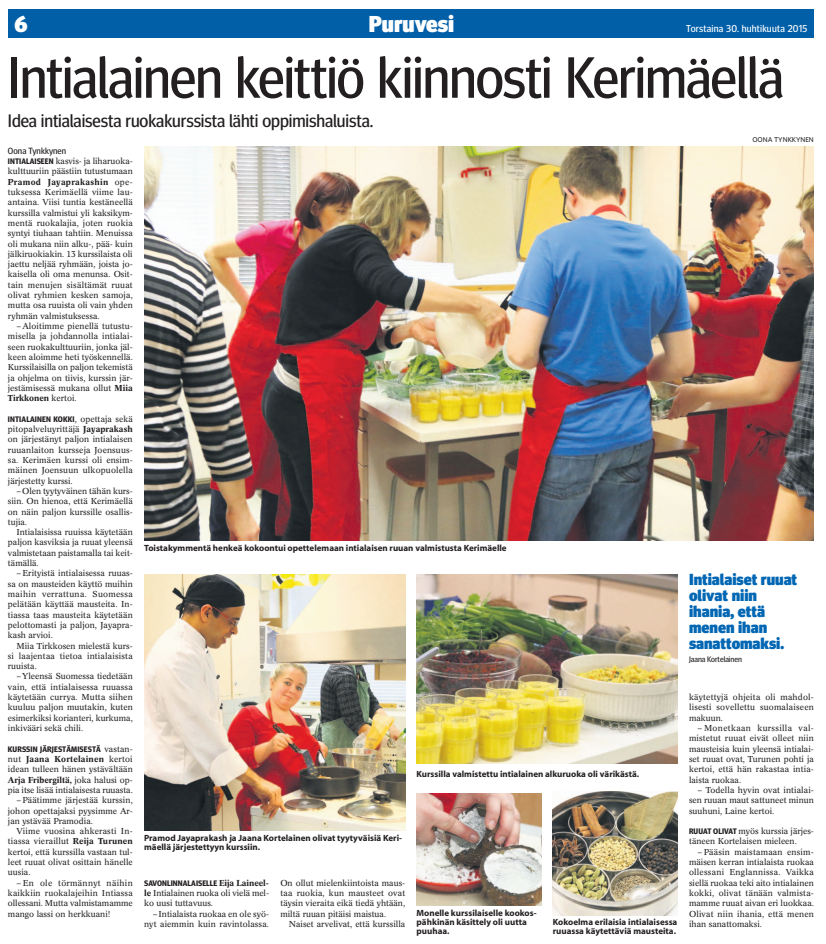
<style>
.page{position:relative;width:826px;height:944px;background:#fff}
.page>*{position:absolute;margin:0;border:0;box-sizing:border-box;transform-origin:0 0}
.t1{font:58px "Meta Headline";letter-spacing:-.02em;color:#231f20}
.t2{font:900 23px "Meta Headline";color:#fff}
.t3{font:18px "Meta Headline";letter-spacing:-.005em;color:#231f20}
.t4{font:900 16px/16px "Meta Headline";color:#0166b3}
.t5{font:10px "Meta Headline";letter-spacing:.025em;color:#fff}
.t6{font:700 9px/9px "Myriad";color:#231f20}
.t7{font:9px "Meta Headline";letter-spacing:.01em;color:#231f20}
.t8{font:8.5px/10.3px "Concorde BE";color:#231f20;text-align:justify}
.t9{font:700 8px "Meta Headline";letter-spacing:.015em;color:#231f20}
.t10{font:8px "Meta Headline";color:#231f20}
.t11{font:500 7px "Whitney";color:#231f20}
.s1{font-family:"Meta Headline";font-weight:700;font-size:8px}
.s2{font-weight:500}
.s3{font-family:"Concorde BE";font-weight:400;font-size:8.5px}
.s4{font-family:"Concorde BE";font-weight:500;font-size:8.5px}
</style>
<div class="page">
<div style="left:8px;top:9px;width:805px;height:29px;background:#015fa8"></div>
<hr style="left:8px;top:943px;width:817px;height:1px;background:#e7e6dd">
<img style="left:144px;top:147px;width:669px;height:393px">
<img style="left:552px;top:791px;width:125px;height:123px">
<img style="left:416px;top:575px;width:261px;height:188px">
<img style="left:416px;top:793px;width:125px;height:112px">
<img style="left:144px;top:575px;width:261px;height:255px">
<h2 class="t2" style="left:14px;top:15px;width:15px">6</h2>
<h2 class="t2" style="left:368px;top:15px;width:87px">Puruvesi</h2>
<p class="t5" style="left:685px;top:24px;width:122px">Torstaina 30. huhtikuuta 2015</p>
<h1 class="t1" style="left:8px;top:56px;width:776px">Intialainen keittiö kiinnosti Kerimäellä</h1>
<h3 class="t3" style="left:8px;top:114px;width:367px">Idea intialaisesta ruokakurssista lähti oppimishaluista.</h3>
<p class="t7" style="left:8px;top:147px;width:60px">Oona Tynkkynen</p>
<p class="t8" style="left:8px;top:157px;width:126px"><span class="s1">INTIALAISEEN</span> kasvis- ja liharuoka&shy;kulttuuriin päästiin tutustumaan <span class="s2">Pramod Jayaprakashin</span> ope&shy;tuksessa Kerimäellä viime lau&shy;antaina. Viisi tuntia kestäneellä kurssilla valmistui yli kaksikym&shy;mentä ruokalajia, joten ruokia syntyi tiuhaan tahtiin. Menuissa oli mukana niin alku-, pää- kuin jälkiruokiakin. 13 kurssilaista oli jaettu neljää ryhmään, joista jo&shy;kaisella oli oma menunsa. Osit&shy;tain menujen sisältämät ruuat olivat ryhmien kesken samoja, mutta osa ruuista oli vain yhden ryhmän valmistuksessa.</p>
<p class="t8" style="left:8px;top:321px;width:126px;text-indent:9px">– Aloitimme pienellä tutustu&shy;misella ja johdannolla intialai&shy;seen ruokakulttuuriin, jonka jäl&shy;keen aloimme heti työskennellä.<br>Kurssilaisilla on paljon tekemistä ja ohjelma on tiivis, kurssin jär&shy;jestämisessä mukana ollut <span class="s2">Miia Tirkkonen</span> kertoi.</p>
<p class="t9" style="left:8px;top:416px;width:126px">INTIALAINEN KOKKI<span class="s3">, opettaja sekä</span></p>
<p class="t8" style="left:8px;top:424px;width:126px">pitopalveluyrittäjä <span class="s2">Jayaprakash </span>on järjestänyt paljon intialaisen ruuanlaiton kursseja Joensuus&shy;sa. Kerimäen kurssi oli ensim&shy;mäinen Joensuun ulkopuolella järjestetty kurssi.</p>
<p class="t8" style="left:8px;top:486px;width:126px;text-indent:9px">– Olen tyytyväinen tähän kurs&shy;siin. On hienoa, että Kerimäellä on näin paljon kurssille osallis&shy;tujia.</p>
<p class="t8" style="left:8px;top:527px;width:126px;text-indent:9px">Intialaisissa ruuissa käytetään paljon kasviksia ja ruuat yleensä valmistetaan paistamalla tai keit&shy;tämällä.</p>
<p class="t8" style="left:8px;top:569px;width:126px;text-indent:9px">– Erityistä intialaisessa ruuas&shy;sa on mausteiden käyttö muihin maihin verrattuna. Suomessa pelätään käyttää mausteita. In&shy;tiassa taas mausteita käytetään pelottomasti ja paljon, Jayapra&shy;kash arvioi.</p>
<p class="t8" style="left:8px;top:641px;width:126px;text-indent:9px">Miia Tirkkosen mielestä kurs&shy;si laajentaa tietoa intialaisista ruuista.</p>
<p class="t8" style="left:8px;top:672px;width:126px;text-indent:9px">– Yleensä Suomessa tiedetään vain, että intialaisessa ruuassa käytetään currya. Mutta siihen kuuluu paljon muutakin, kuten esimerkiksi korianteri, kurkuma, inkivääri sekä chili.</p>
<p class="t9" style="left:8px;top:745px;width:126px">KURSSIN JÄRJESTÄMISESTÄ <span class="s3">vastan-</span></p>
<p class="t8" style="left:8px;top:754px;width:126px">nut <span class="s2">Jaana Kortelainen</span> kertoi idean tulleen hänen ystävältään <span class="s2">Arja Fribergiltä,</span> joka halusi op&shy;pia itse lisää intialaisesta ruuasta.</p>
<p class="t8" style="left:8px;top:795px;width:126px;text-indent:9px">– Päätimme järjestää kurssin, johon opettajaksi pyysimme Ar&shy;jan ystävää Pramodia.</p>
<p class="t8" style="left:8px;top:826px;width:126px;text-indent:9px">Viime vuosina ahkerasti In&shy;tiassa vieraillut <span class="s2">Reija Turunen </span>kertoi, että kurssilla vastaan tul&shy;leet ruuat olivat osittain hänelle uusia.</p>
<p class="t8" style="left:8px;top:878px;width:126px;text-indent:9px">– En ole törmännyt näihin kaikkiin ruokalajeihin Intiassa ollessani. Mutta valmistamamme mango lassi on herkkuani!</p>
<p class="t9" style="left:144px;top:879px;width:126px">SAVONLINNALAISELLE <span class="s4">Eija Laineel-</span></p>
<p class="t6" style="left:144px;top:544px;width:364px">Toistakymmentä henkeä kokoontui opettelemaan intialaisen ruuan valmistusta Kerimäelle</p>
<p class="t6" style="left:416px;top:769px;width:224px">Kurssilla valmistettu intialainen alkuruoka oli värikästä.</p>
<p class="t6" style="left:144px;top:834px;width:259px">Pramod Jayaprakash ja Jaana Kortelainen olivat tyytyväisiä Keri&shy;mäellä järjestettyyn kurssiin.</p>
<p class="t8" style="left:280px;top:878px;width:126px">On ollut mielenkiintoista maus&shy;taa ruokia, kun mausteet ovat täysin vieraita eikä tiedä yhtään, miltä ruuan pitäisi maistua.</p>
<p class="t8" style="left:289px;top:919px;width:118px">Naiset arvelivat, että kurssilla</p>
<p class="t8" style="left:144px;top:888px;width:126px"><span class="s2">le</span> Intialainen ruoka oli vielä mel&shy;ko uusi tuttavuus.</p>
<p class="t8" style="left:144px;top:908px;width:126px;text-align:right">– Intialaista ruokaa en ole syö&shy;nyt aiemmin kuin ravintolassa.</p>
<p class="t6" style="left:416px;top:908px;width:121px">Monelle kurssilaiselle kookos&shy;pähkinän käsittely oli uutta puuhaa.</p>
<p class="t6" style="left:552px;top:917px;width:126px">Kokoelma erilaisia intialaisessa ruuassa käytettäviä mausteita.</p>
<p class="t11" style="left:751px;top:136px;width:63px">OONA TYNKKYNEN</p>
<h3 class="t4" style="left:688px;top:573px;width:110px">Intialaiset ruuat olivat niin ihania, että menen ihan sanattomaksi.</h3>
<p class="t10" style="left:688px;top:655px;width:54px">Jaana Kortelainen</p>
<p class="t8" style="left:688px;top:692px;width:126px">käytettyjä ohjeita oli mahdol&shy;lisesti sovellettu suomalaiseen makuun.</p>
<p class="t8" style="left:688px;top:723px;width:126px;text-indent:9px">– Monetkaan kurssilla val&shy;mistetut ruuat eivät olleet niin mausteisia kuin yleensä intialai&shy;set ruuat ovat, Turunen pohti ja kertoi, että hän rakastaa intia&shy;laista ruokaa.</p>
<p class="t8" style="left:688px;top:785px;width:126px;text-indent:9px">– Todella hyvin ovat intialai&shy;sen ruuan maut sattuneet minun suuhuni, Laine kertoi.</p>
<p class="t8" style="left:688px;top:826px;width:126px"><span class="s1">RUUAT OLIVAT</span> myös kurssia järjes&shy;täneen Kortelaisen mieleen.</p>
<p class="t8" style="left:688px;top:847px;width:126px;text-indent:9px">– Pääsin maistamaan ensim&shy;mäisen kerran intialaista ruokaa ollessani Englannissa. Vaikka siellä ruokaa teki aito intialainen kokki, olivat tänään valmista&shy;mamme ruuat aivan eri luokkaa.<br>Olivat niin ihania, että menen ihan sanattomaksi.</p>
</div>
